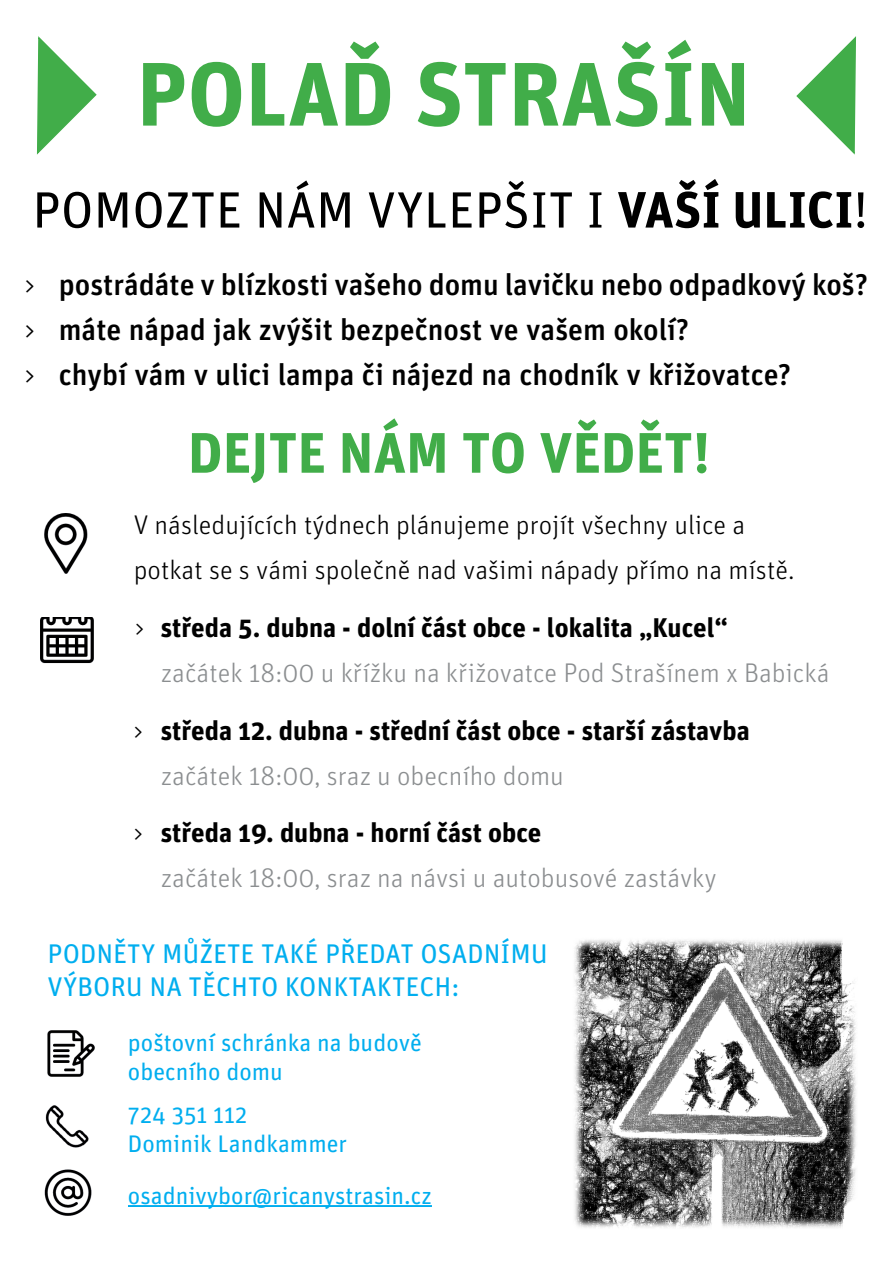
<style>
.page{position:relative;width:893px;height:1263px;background:#fff}
.page>*{position:absolute;margin:0;border:0;box-sizing:border-box;transform-origin:0 0}
.t1{font:700 90px "Unit Pro";color:#41ad49}
.t2{font:700 57px "Unit Pro";color:#41ad49}
.t3{font:51px "Unit Pro";color:#000}
.t4{font:500 30px/45px "Unit Pro";color:#000}
.t5{font:300 27px/45px "Unit Pro";color:#8b8e90}
.t6{font:300 27px/45px "Unit Pro";color:#000}
.t7{font:700 27px/45px "Unit Pro";color:#000}
.t8{font:27px/32.4px "Unit Pro";color:#00aeef}
.t9{font:24px/28.8px "Unit Pro";color:#00aeef}
.s1{font-weight:700}
.s2{font-weight:300}
.s3{color:#000}
.s4{font-weight:700;color:#000}
.s5{font-weight:300;color:#8b8e90}
</style>
<div class="page">
<img style="left:575px;top:940px;width:281px;height:288px">
<img style="left:47px;top:1030px;width:48px;height:47px">
<img style="left:45px;top:1105px;width:44px;height:43px">
<img style="left:40px;top:617px;width:54px;height:47px">
<img style="left:44px;top:513px;width:44px;height:61px">
<img style="left:44px;top:1169px;width:48px;height:47px">
<hr style="left:128px;top:1205px;width:304px;height:2px;background:#00aeef">
<svg style="left:37px;top:36px;width:60px;height:119px"></svg>
<svg style="left:796px;top:36px;width:60px;height:119px"></svg>
<h1 class="t1" style="left:137px;top:28px;width:615px">POLAĎ STRAŠÍN</h1>
<h3 class="t3" style="left:32px;top:174px;width:837px">POMOZTE NÁM VYLEPŠIT I <span class="s1">VAŠÍ ULICI</span>!</h3>
<p class="t4" style="left:25px;top:260px;width:845px"><span class="s2">&gt;</span> postrádáte v blízkosti vašeho domu lavičku nebo odpadkový koš? <span class="s2">&gt;</span> máte nápad jak zvýšit bezpečnost ve vašem okolí?<br><span class="s2">&gt;</span> chybí vám v ulici lampa či nájezd na chodník v křižovatce?</p>
<h2 class="t2" style="left:188px;top:411px;width:523px">DEJTE NÁM TO VĚDĚT!</h2>
<p class="t6" style="left:134px;top:501px;width:662px">V následujících týdnech plánujeme projít všechny ulice a potkat se s vámi společně nad vašimi nápady přímo na místě.</p>
<p class="t5" style="left:161px;top:604px;width:670px;text-indent:-26px"><span class="s3">&gt;</span> <span class="s4">středa 5. dubna - dolní část obce - lokalita „Kucel“<br></span>začátek 18:00 u křížku na křižovatce Pod Strašínem x Babická</p>
<p class="t7" style="left:161px;top:706px;width:590px;text-indent:-27px"><span class="s2">&gt;</span> středa 12. dubna - střední část obce - starší zástavba <span class="s5">začátek 18:00, sraz u obecního domu</span></p>
<p class="t5" style="left:161px;top:810px;width:558px;text-indent:-27px"><span class="s3">&gt;</span> <span class="s4">středa 19. dubna - horní část obce<br></span>začátek 18:00, sraz na návsi u autobusové zastávky</p>
<p class="t8" style="left:48px;top:936px;width:502px">PODNĚTY MŮŽETE TAKÉ PŘEDAT OSADNÍMU<br>VÝBORU NA TĚCHTO KONKTAKTECH:</p>
<p class="t9" style="left:128px;top:1027px;width:295px">poštovní schránka na budově obecního domu</p>
<p class="t9" style="left:128px;top:1099px;width:221px">724 351 112<br>Dominik Landkammer</p>
<p class="t9" style="left:128px;top:1180px;width:305px">osadnivybor@ricanystrasin.cz</p>
</div>
